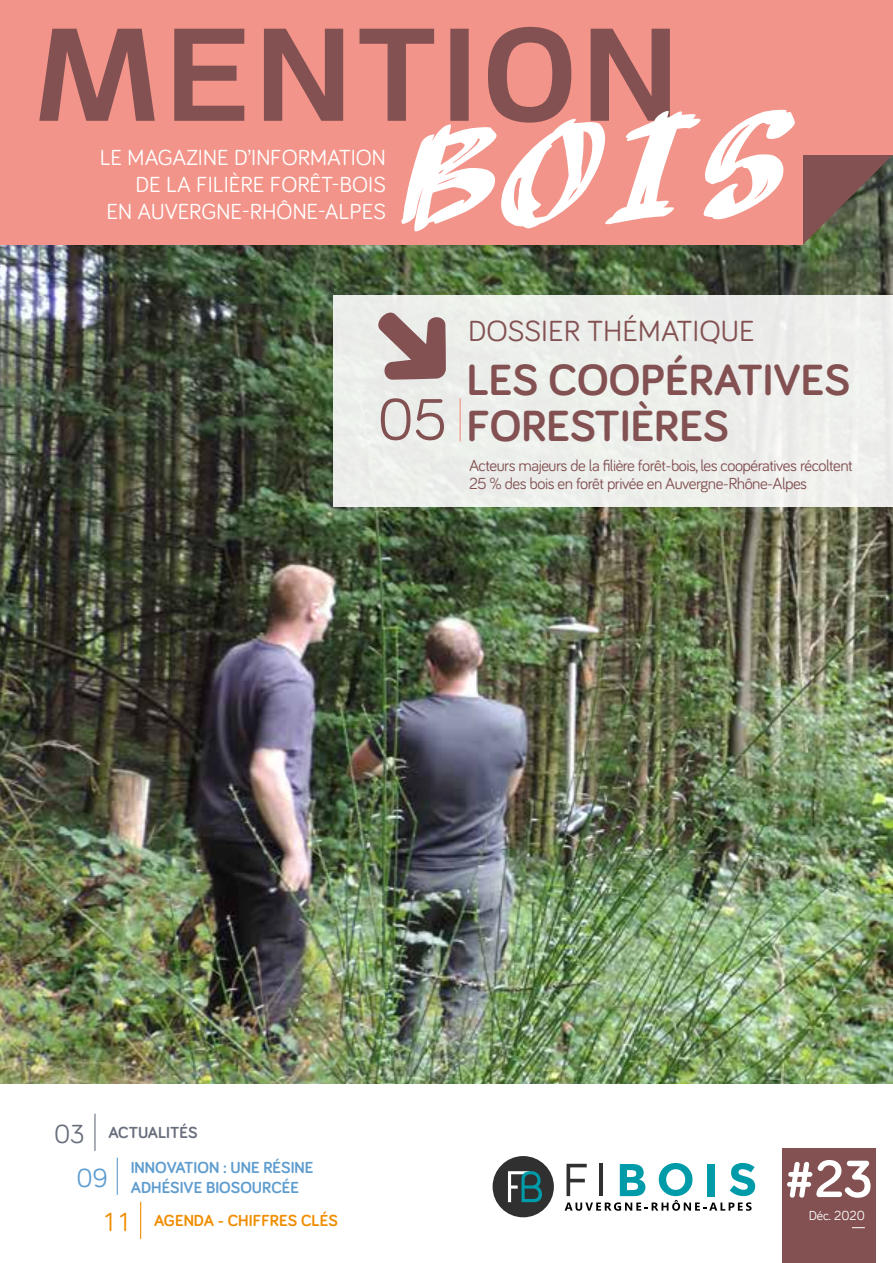
<style>
.page{position:relative;width:893px;height:1263px;background:#fff}
.page>*{position:absolute;margin:0;border:0;box-sizing:border-box;transform-origin:0 0}
.t1{font:700 54px "Bariol";color:#fff}
.t2{font:700 45px/46.5px "Bariol";color:#835152}
.t3{font:30px "Bariol";color:#835152}
.t4{font:27px "Bariol";color:#686e7c}
.t5{font:27px "Bariol";color:#5f9dcf}
.t6{font:27px "Bariol";color:#f08d00}
.t7{font:22.5px/27px "Bariol";color:#fff;text-align:right}
.t8{font:16.5px/18px "Bariol";letter-spacing:-.03em;color:#835152}
.t9{font:700 16.5px/19.8px "Bariol";color:#5f9dcf}
.t10{font:700 16.5px "Bariol";color:#f08d00}
.t11{font:700 16.5px "Bariol";color:#686e7c}
.t12{font:13.5px "Bariol";color:#fff}
.s1{font-weight:400;font-size:60px}
</style>
<div class="page">
<img style="left:0;top:244px;width:893px;height:839px">
<hr style="left:94px;top:1114px;width:2px;height:37px;background:#686e7c">
<hr style="left:117px;top:1158px;width:1px;height:37px;background:#5f9dcf">
<hr style="left:140px;top:1202px;width:1px;height:37px;background:#f08d00">
<div style="left:493px;top:1156px;width:61px;height:61px;background:#303031;border-radius:50%"></div>
<svg style="left:508px;top:1171px;width:34px;height:31px"></svg>
<svg style="left:565px;top:1163px;width:190px;height:48px"></svg>
<svg style="left:803px;top:154px;width:90px;height:91px;background:#6e5a4f"></svg>
<div style="left:0;top:0;width:802px;height:245px;background:#f29489"></div>
<div style="left:787px;top:0;width:106px;height:154px;background:#f29489"></div>
<div style="left:782px;top:1148px;width:94px;height:115px;background:#835152"></div>
<svg style="left:852px;top:1227px;width:13px;height:1px"></svg>
<div style="left:333px;top:296px;width:560px;height:211px;background:#eceeeb"></div>
<hr style="left:459px;top:398px;width:2px;height:43px;background:#f29489">
<svg style="left:378px;top:312px;width:68px;height:68px"></svg>
<svg style="left:39px;top:27px;width:631px;height:94px"></svg>
<svg style="left:401px;top:110px;width:394px;height:121px"></svg>
<h3 class="t7" style="left:100px;top:143px;width:288px">LE MAGAZINE D’INFORMATION<br>DE LA FILIÈRE FORÊT-BOIS<br>EN AUVERGNE-RHÔNE-ALPES</h3>
<h3 class="t3" style="left:468px;top:311px;width:288px">DOSSIER THÉMATIQUE</h3>
<h2 class="t2" style="left:378px;top:355px;width:474px;text-indent:89px">LES COOPÉRATIVES<br><span class="s1">05</span> FORESTIÈRES</h2>
<p class="t8" style="left:469px;top:456px;width:385px">Acteurs majeurs de la filière forêt-bois, les coopératives récoltent<br>25 % des bois en forêt privée en Auvergne-Rhône-Alpes</p>
<p class="t11" style="left:108px;top:1121px;width:91px">ACTUALITÉS</p>
<p class="t9" style="left:131px;top:1157px;width:184px">INNOVATION : UNE RÉSINE<br>ADHÉSIVE BIOSOURCÉE</p>
<p class="t10" style="left:154px;top:1209px;width:185px">AGENDA - CHIFFRES CLÉS</p>
<h3 class="t4" style="left:54px;top:1115px;width:32px">03</h3>
<h3 class="t5" style="left:76px;top:1159px;width:33px">09</h3>
<h3 class="t6" style="left:104px;top:1203px;width:26px">11</h3>
<h1 class="t1" style="left:784px;top:1142px;width:90px">#23</h1>
<p class="t12" style="left:809px;top:1206px;width:58px">Déc. 2020</p>
</div>
